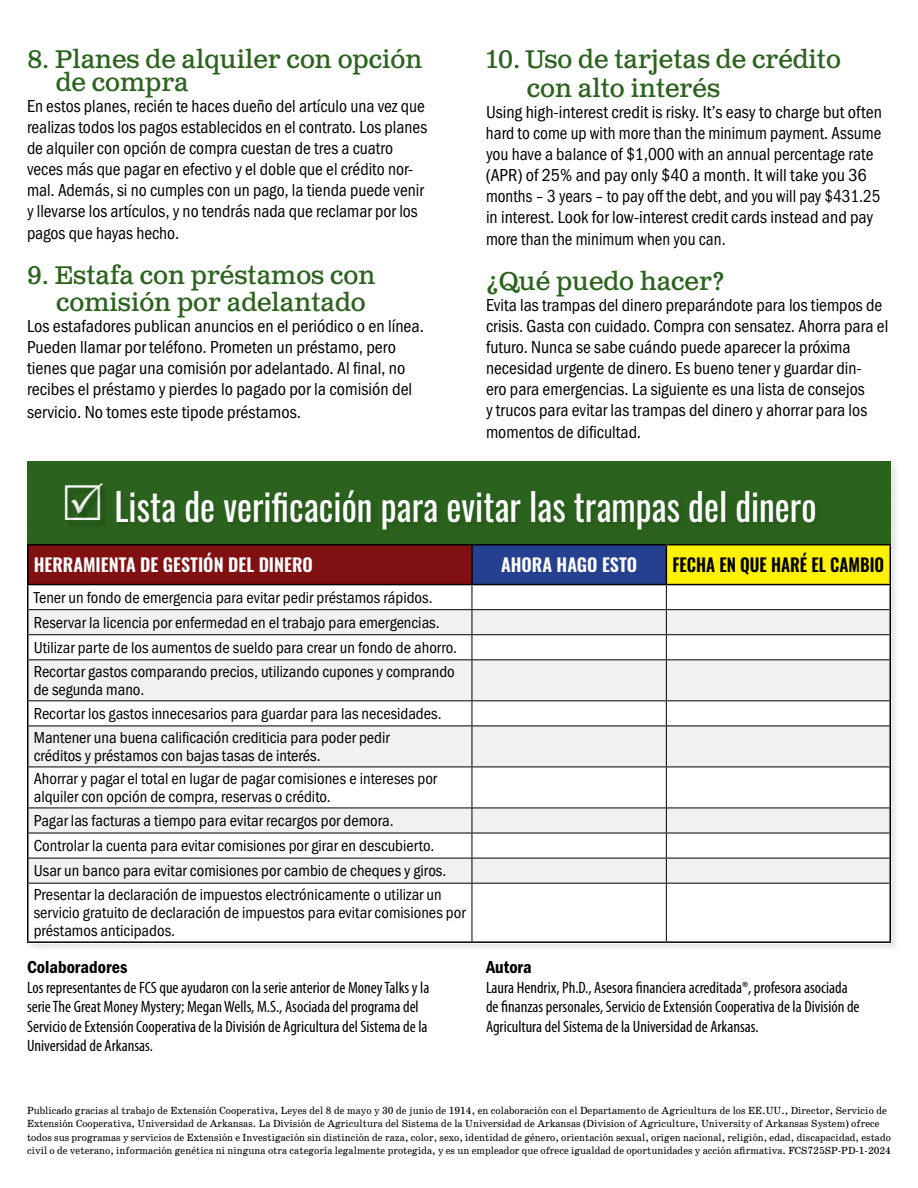
<style>
.page{position:relative;width:918px;height:1188px;background:#fff}
.page>*{position:absolute;margin:0;border:0;box-sizing:border-box;transform-origin:0 0}
.t1{font:37.5px "Oswald";color:#fff;scale:.95 1}
.t2{font:25.5px/22.5px "Clarendon Text Pro";color:#2b621d}
.t3{font:18px/21.3px "Franklin Gothic URW Cond";color:#000}
.t4{font:600 18px "Oswald";color:#fff}
.t5{font:600 18px "Oswald";color:#000;scale:.93 1}
.t6{font:18px "Franklin Gothic URW Con Dem";color:#000}
.t7{font:16.5px/24.6px "Franklin Gothic URW Cond";color:#000}
.t8{font:condensed 16.5px/19.5px "Myriad Pro";color:#000}
.t9{font:10.5px/13.5px "School";color:#000;scale:.94 1}
</style>
<div class="page">
<div style="left:27px;top:461px;width:864px;height:83px;background:#2b621d"></div>
<div style="left:65px;top:483px;width:46px;height:46px;background:#285d1b"></div>
<div style="left:26px;top:544px;width:873px;height:408px;background:#000;opacity:.1"></div>
<div style="left:27px;top:544px;width:864px;height:399px;background:#fff"></div>
<div style="left:28px;top:545px;width:444px;height:40px;background:#801012"></div>
<div style="left:472px;top:545px;width:194px;height:40px;background:#25408f"></div>
<div style="left:666px;top:545px;width:224px;height:40px;background:#fff200"></div>
<svg style="left:28px;top:660px;width:862px;height:223px;fill:#f1f1f2"></svg>
<hr style="left:27px;top:544px;width:445px;height:1px;background:#000">
<hr style="left:27px;top:545px;width:1px;height:39px;background:#000">
<hr style="left:472px;top:544px;width:194px;height:1px;background:#000">
<hr style="left:471px;top:545px;width:2px;height:39px;background:#000">
<hr style="left:666px;top:544px;width:225px;height:1px;background:#000">
<hr style="left:666px;top:545px;width:1px;height:39px;background:#000">
<hr style="left:890px;top:545px;width:1px;height:39px;background:#000">
<hr style="left:27px;top:584px;width:445px;height:1px;background:#000">
<hr style="left:472px;top:584px;width:194px;height:1px;background:#000">
<hr style="left:666px;top:584px;width:225px;height:1px;background:#000">
<hr style="left:27px;top:660px;width:1px;height:41px;background:#000">
<hr style="left:890px;top:660px;width:1px;height:41px;background:#000">
<svg style="left:27px;top:701px;width:1px;height:25px"></svg>
<svg style="left:890px;top:701px;width:1px;height:25px"></svg>
<hr style="left:27px;top:726px;width:1px;height:41px;background:#000">
<hr style="left:890px;top:726px;width:1px;height:41px;background:#000">
<hr style="left:27px;top:767px;width:1px;height:41px;background:#000">
<hr style="left:890px;top:767px;width:1px;height:41px;background:#000">
<svg style="left:27px;top:808px;width:1px;height:75px"></svg>
<svg style="left:890px;top:808px;width:1px;height:75px"></svg>
<hr style="left:27px;top:883px;width:1px;height:58px;background:#000">
<hr style="left:890px;top:883px;width:1px;height:58px;background:#000">
<hr style="left:27px;top:941px;width:445px;height:2px;background:#000">
<hr style="left:472px;top:941px;width:194px;height:2px;background:#000">
<hr style="left:666px;top:941px;width:225px;height:2px;background:#000">
<svg style="left:27px;top:585px;width:864px;height:75px"></svg>
<hr style="left:28px;top:659px;width:444px;height:1px;background:#000">
<hr style="left:472px;top:659px;width:194px;height:1px;background:#000">
<hr style="left:472px;top:660px;width:1px;height:40px;background:#000">
<hr style="left:666px;top:659px;width:223px;height:1px;background:#000">
<hr style="left:666px;top:660px;width:1px;height:40px;background:#000">
<hr style="left:28px;top:700px;width:444px;height:1px;background:#000">
<hr style="left:472px;top:700px;width:194px;height:1px;background:#000">
<svg style="left:472px;top:701px;width:1px;height:25px"></svg>
<hr style="left:666px;top:700px;width:223px;height:1px;background:#000">
<svg style="left:666px;top:701px;width:1px;height:25px"></svg>
<hr style="left:28px;top:726px;width:444px;height:1px;background:#000">
<hr style="left:472px;top:726px;width:194px;height:1px;background:#000">
<hr style="left:472px;top:726px;width:1px;height:41px;background:#000">
<hr style="left:666px;top:726px;width:223px;height:1px;background:#000">
<hr style="left:666px;top:726px;width:1px;height:41px;background:#000">
<hr style="left:28px;top:767px;width:444px;height:1px;background:#000">
<hr style="left:472px;top:767px;width:194px;height:1px;background:#000">
<hr style="left:472px;top:767px;width:1px;height:41px;background:#000">
<hr style="left:666px;top:767px;width:223px;height:1px;background:#000">
<hr style="left:666px;top:767px;width:1px;height:41px;background:#000">
<hr style="left:28px;top:808px;width:444px;height:1px;background:#000">
<hr style="left:472px;top:808px;width:194px;height:1px;background:#000">
<hr style="left:666px;top:808px;width:223px;height:1px;background:#000">
<hr style="left:28px;top:833px;width:444px;height:1px;background:#000">
<hr style="left:472px;top:833px;width:194px;height:1px;background:#000">
<hr style="left:666px;top:833px;width:223px;height:1px;background:#000">
<hr style="left:28px;top:858px;width:444px;height:1px;background:#000">
<hr style="left:472px;top:858px;width:194px;height:1px;background:#000">
<svg style="left:472px;top:808px;width:1px;height:75px"></svg>
<hr style="left:666px;top:858px;width:223px;height:1px;background:#000">
<svg style="left:666px;top:808px;width:1px;height:75px"></svg>
<hr style="left:28px;top:883px;width:444px;height:1px;background:#000">
<hr style="left:472px;top:883px;width:194px;height:1px;background:#000">
<hr style="left:472px;top:884px;width:1px;height:57px;background:#000">
<hr style="left:666px;top:883px;width:223px;height:1px;background:#000">
<hr style="left:666px;top:884px;width:1px;height:57px;background:#000">
<svg style="left:80px;top:491px;width:23px;height:25px"></svg>
<h2 class="t2" style="left:56px;top:49px;width:368px;text-indent:-29px">8. Planes de alquiler con opción de compra</h2>
<p class="t3" style="left:27px;top:94px;width:402px">En estos planes, recién te haces dueño del artículo una vez que realizas todos los pagos establecidos en el contrato. Los planes de alquiler con opción de compra cuestan de tres a cuatro veces más que pagar en efectivo y el doble que el crédito nor&shy;mal. Además, si no cumples con un pago, la tienda puede venir y llevarse los artículos, y no tendrás nada que reclamar por los pagos que hayas hecho.</p>
<h2 class="t2" style="left:56px;top:263px;width:321px;line-height:27px;text-indent:-29px">9. Estafa con préstamos con comisión por adelantado</h2>
<p class="t3" style="left:27px;top:314px;width:399px">Los estafadores publican anuncios en el periódico o en línea.<br>Pueden llamar por teléfono. Prometen un préstamo, pero tienes que pagar una comisión por adelantado. Al final, no recibes el préstamo y pierdes lo pagado por la comisión del servicio. No tomes este tipode préstamos.</p>
<h2 class="t2" style="left:527px;top:46px;width:316px;line-height:28.5px;text-indent:-41px">10. Uso de tarjetas de crédito con alto interés</h2>
<p class="t3" style="left:486px;top:100px;width:398px">Using high-interest credit is risky. It’s easy to charge but often hard to come up with more than the minimum payment. Assume you have a balance of $1,000 with an annual percentage rate (APR) of 25% and pay only $40 a month. It will take you 36 months – 3 years – to pay off the debt, and you will pay $431.25 in interest. Look for low-interest credit cards instead and pay more than the minimum when you can.</p>
<h2 class="t2" style="left:486px;top:271px;width:240px">¿Qué puedo hacer?</h2>
<p class="t3" style="left:486px;top:293px;width:404px">Evita las trampas del dinero preparándote para los tiempos de crisis. Gasta con cuidado. Compra con sensatez. Ahorra para el futuro. Nunca se sabe cuándo puede aparecer la próxima necesidad urgente de dinero. Es bueno tener y guardar din-<br>ero para emergencias. La siguiente es una lista de consejos<br>y trucos para evitar las trampas del dinero y ahorrar para los momentos de dificultad.</p>
<h1 class="t1" style="left:115px;top:473px;width:740px">Lista de verificación para evitar las trampas del dinero</h1>
<p class="t4" style="left:34px;top:555px;width:281px">HERRAMIENTA DE GESTIÓN DEL DINERO</p>
<p class="t4" style="left:501px;top:555px;width:138px">AHORA HAGO ESTO</p>
<p class="t5" style="left:672px;top:555px;width:229px">FECHA EN QUE HARÉ EL CAMBIO</p>
<p class="t7" style="left:34px;top:584px;width:425px">Tener un fondo de emergencia para evitar pedir préstamos rápidos.<br>Reservar la licencia por enfermedad en el trabajo para emergencias.<br>Utilizar parte de los aumentos de sueldo para crear un fondo de ahorro.<br>Recortar gastos comparando precios, utilizando cupones y comprando</p>
<p class="t7" style="left:34px;top:676px;width:410px;line-height:24px">de segunda mano.<br>Recortar los gastos innecesarios para guardar para las necesidades.<br>Mantener una buena calificación crediticia para poder pedir</p>
<p class="t7" style="left:34px;top:743px;width:405px;line-height:23px">créditos y préstamos con bajas tasas de interés.<br>Ahorrar y pagar el total en lugar de pagar comisiones e intereses por</p>
<p class="t7" style="left:34px;top:783px;width:414px">alquiler con opción de compra, reservas o crédito.<br>Pagar las facturas a tiempo para evitar recargos por demora.<br>Controlar la cuenta para evitar comisiones por girar en descubierto.<br>Usar un banco para evitar comisiones por cambio de cheques y giros.<br>Presentar la declaración de impuestos electrónicamente o utilizar un</p>
<p class="t7" style="left:34px;top:903px;width:433px;line-height:18px">servicio gratuito de declaración de impuestos para evitar comisiones por préstamos anticipados.</p>
<p class="t6" style="left:27px;top:955px;width:102px">Colaboradores</p>
<p class="t8" style="left:27px;top:977px;width:404px">Los representantes de FCS que ayudaron con la serie anterior de Money Talks y la serie The Great Money Mystery; Megan Wells, M.S., Asociada del programa del Servicio de Extensión Cooperativa de la División de Agricultura del Sistema de la Universidad de Arkansas.</p>
<p class="t6" style="left:486px;top:955px;width:47px">Autora</p>
<p class="t8" style="left:486px;top:977px;width:375px">Laura Hendrix, Ph.D., Asesora financiera acreditada®, profesora asociada de finanzas personales, Servicio de Extensión Cooperativa de la División de<br>Agricultura del Sistema de la Universidad de Arkansas.</p>
<p class="t9" style="left:27px;top:1103px;width:921px">Publicado gracias al trabajo de Extensión Cooperativa, Leyes del 8 de mayo y 30 de junio de 1914, en colaboración con el Departamento de Agricultura de los EE.UU., Director, Servicio de Extensión Cooperativa, Universidad de Arkansas. La División de Agricultura del Sistema de la Universidad de Arkansas (Division of Agriculture, University of Arkansas System) ofrece todos sus programas y servicios de Extensión e Investigación sin distinción de raza, color, sexo, identidad de género, orientación sexual, origen nacional, religión, edad, discapacidad, estado civil o de veterano, información genética ni ninguna otra categoría legalmente protegida, y es un empleador que ofrece igualdad de oportunidades y acción afirmativa. FCS725SP-PD-1-2024</p>
</div>
